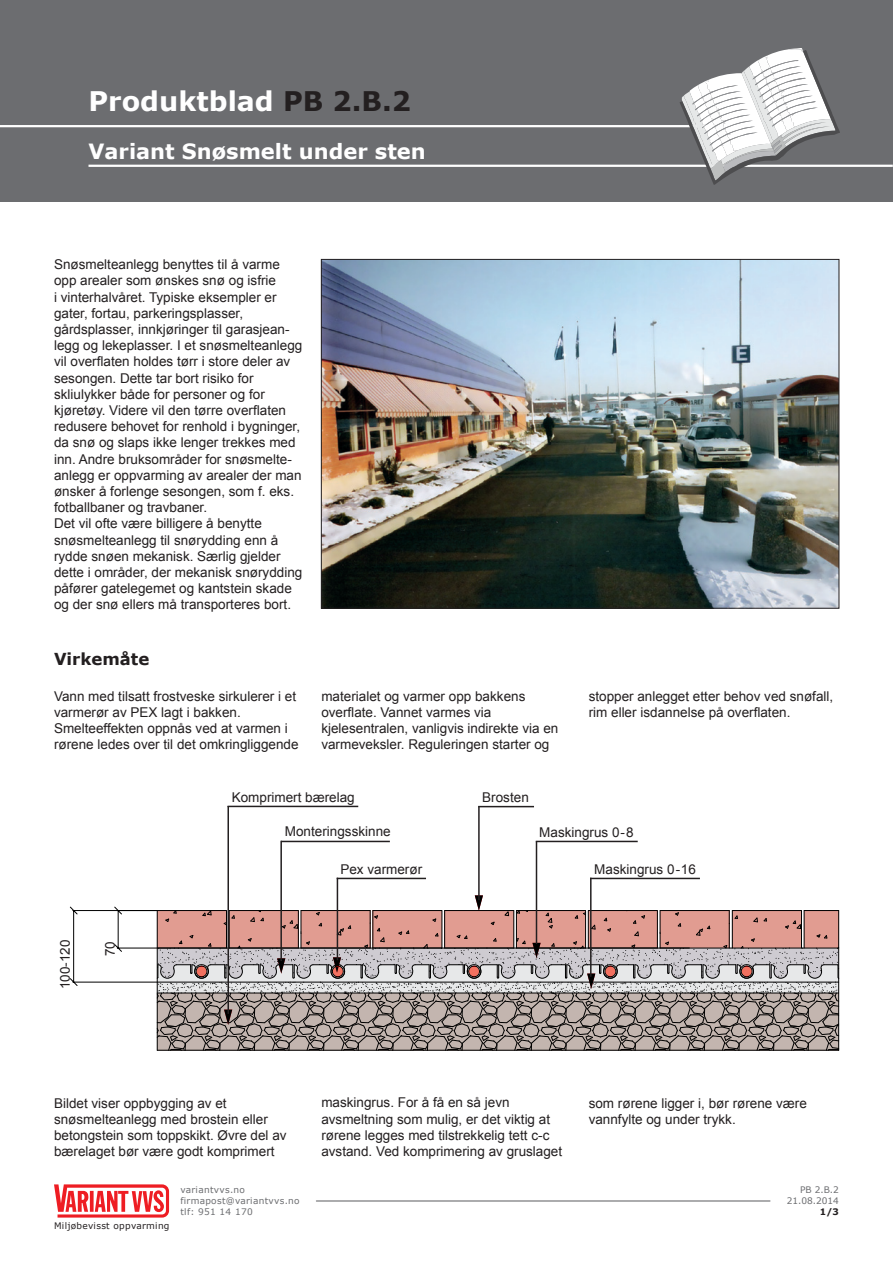
<style>
.page{position:relative;width:893px;height:1263px;background:#fff}
.page>*{position:absolute;margin:0;border:0;box-sizing:border-box;transform-origin:0 0}
.t1{font:700 27px "Verdana";color:#fff}
.t2{font:700 21px "Verdana";color:#fff}
.t3{font:700 16.5px "Verdana";color:#231f20}
.t4{font:13.5px/16.2px "Arial";color:#231f20}
.t5{font:9px/10.8px "Verdana";letter-spacing:.03em;color:#6c6d70}
.t6{font:9px "Verdana";letter-spacing:.03em;color:#231f20}
.t7{font:700 9px "Verdana";color:#231f20}
.s1{color:#231f20}
</style>
<div class="page">
<img style="left:323px;top:261px;width:514px;height:346px">
<svg style="left:69px;top:895px;width:771px;height:156px"></svg>
<hr style="left:157px;top:982px;width:682px;height:1px;background:#000">
<hr style="left:157px;top:993px;width:682px;height:1px;background:#000">
<hr style="left:373px;top:910px;width:69px;height:1px;background:#000">
<hr style="left:445px;top:910px;width:69px;height:1px;background:#000">
<hr style="left:516px;top:910px;width:70px;height:1px;background:#000">
<hr style="left:588px;top:910px;width:69px;height:1px;background:#000">
<hr style="left:660px;top:910px;width:69px;height:1px;background:#000">
<hr style="left:732px;top:910px;width:69px;height:1px;background:#000">
<hr style="left:804px;top:910px;width:35px;height:1px;background:#000">
<hr style="left:227px;top:806px;width:2px;height:208px;background:#231f20">
<hr style="left:227px;top:806px;width:131px;height:1px;background:#231f20">
<hr style="left:280px;top:841px;width:2px;height:120px;background:#231f20">
<hr style="left:281px;top:841px;width:109px;height:1px;background:#231f20">
<hr style="left:337px;top:878px;width:1px;height:82px;background:#231f20">
<hr style="left:337px;top:878px;width:89px;height:1px;background:#231f20">
<hr style="left:478px;top:806px;width:2px;height:94px;background:#231f20">
<hr style="left:478px;top:806px;width:56px;height:1px;background:#231f20">
<hr style="left:536px;top:841px;width:1px;height:103px;background:#231f20">
<hr style="left:536px;top:841px;width:102px;height:1px;background:#231f20">
<hr style="left:590px;top:878px;width:2px;height:99px;background:#231f20">
<hr style="left:590px;top:878px;width:110px;height:1px;background:#231f20">
<div style="left:0;top:0;width:893px;height:201px;background:#6c6d70"></div>
<hr style="left:316px;top:1200px;width:454px;height:1px;background:#6c6d70">
<svg style="left:54px;top:1184px;width:115px;height:33px"></svg>
<hr style="left:88px;top:165px;width:805px;height:2px;background:#fff">
<hr style="left:0;top:125px;width:709px;height:2px;background:#fff">
<svg style="left:680px;top:48px;width:160px;height:137px"></svg>
<h1 class="t1" style="left:88px;top:82px;width:324px">Produktblad <span class="s1">PB 2.B.2</span></h1>
<h2 class="t2" style="left:88px;top:136px;width:339px">Variant Snøsmelt under sten</h2>
<p class="t4" style="left:54px;top:257px;width:227px">Snøsmelteanlegg benyttes til å varme opp arealer som ønskes snø og isfrie i vinterhalvåret. Typiske eksempler er gater, fortau, parkeringsplasser,</p>
<p class="t4" style="left:54px;top:321px;width:250px">gårdsplasser, innkjøringer til garasjean&shy;legg og lekeplasser. I et snøsmelteanlegg vil overflaten holdes tørr i store deler av sesongen. Dette tar bort risiko for</p>
<p class="t4" style="left:54px;top:386px;width:249px">skliulykker både for personer og for kjøretøy. Videre vil den tørre overflaten redusere behovet for renhold i bygninger, da snø og slaps ikke lenger trekkes med inn. Andre bruksområder for snøsmelte&shy;anlegg er oppvarming av arealer der man ønsker å forlenge sesongen, som f. eks. fotballbaner og travbaner.</p>
<p class="t4" style="left:54px;top:516px;width:250px">Det vil ofte være billigere å benytte snøsmelteanlegg til snørydding enn å rydde snøen mekanisk. Særlig gjelder dette i områder, der mekanisk snørydding påfører gatelegemet og kantstein skade og der snø ellers må transporteres bort.</p>
<p class="t3" style="left:54px;top:648px;width:97px">Virkemåte</p>
<p class="t4" style="left:54px;top:688px;width:244px">Vann med tilsatt frostveske sirkulerer i et varmerør av PEX lagt i bakken.</p>
<p class="t4" style="left:54px;top:720px;width:246px">Smelteeffekten oppnås ved at varmen i rørene ledes over til det omkringliggende</p>
<p class="t4" style="left:321px;top:688px;width:206px">materialet og varmer opp bakkens</p>
<p class="t4" style="left:321px;top:704px;width:172px">overflate. Vannet varmes via</p>
<p class="t4" style="left:321px;top:720px;width:239px">kjelesentralen, vanligvis indirekte via en varmeveksler. Reguleringen starter og</p>
<p class="t4" style="left:589px;top:688px;width:246px">stopper anlegget etter behov ved snøfall, rim eller isdannelse på overflaten.</p>
<p class="t4" style="left:57px;top:989px;width:51px;rotate:-90deg">100-120</p>
<p class="t4" style="left:102px;top:956px;width:17px;rotate:-90deg">70</p>
<p class="t4" style="left:232px;top:789px;width:125px">Komprimert bærelag</p>
<p class="t4" style="left:285px;top:824px;width:107px">Monteringsskinne</p>
<p class="t4" style="left:340px;top:861px;width:83px">Pex varmerør</p>
<p class="t4" style="left:482px;top:789px;width:48px">Brosten</p>
<p class="t4" style="left:539px;top:824px;width:96px">Maskingrus 0-8</p>
<p class="t4" style="left:594px;top:861px;width:103px">Maskingrus 0-16</p>
<p class="t4" style="left:54px;top:1095px;width:174px">Bildet viser oppbygging av et</p>
<p class="t4" style="left:54px;top:1111px;width:234px">snøsmelteanlegg med brostein eller betongstein som toppskikt. Øvre del av bærelaget bør være godt komprimert</p>
<p class="t6" style="left:54px;top:1219px;width:117px">Miljøbevisst oppvarming</p>
<p class="t5" style="left:180px;top:1184px;width:121px">variantvvs.no firmapost@variantvvs.no tlf: 951 14 170</p>
<p class="t4" style="left:321px;top:1095px;width:190px">maskingrus. For å få en så jevn</p>
<p class="t4" style="left:321px;top:1111px;width:242px">avsmeltning som mulig, er det viktig at rørene legges med tilstrekkelig tett c-c avstand. Ved komprimering av gruslaget</p>
<p class="t4" style="left:589px;top:1095px;width:220px">som rørene ligger i, bør rørene være</p>
<p class="t4" style="left:589px;top:1111px;width:149px">vannfylte og under trykk.</p>
<p class="t5" style="left:800px;top:1184px;width:40px">PB 2.B.2</p>
<p class="t5" style="left:787px;top:1195px;width:54px">21.08.2014</p>
<p class="t7" style="left:820px;top:1205px;width:20px">1/3</p>
</div>
